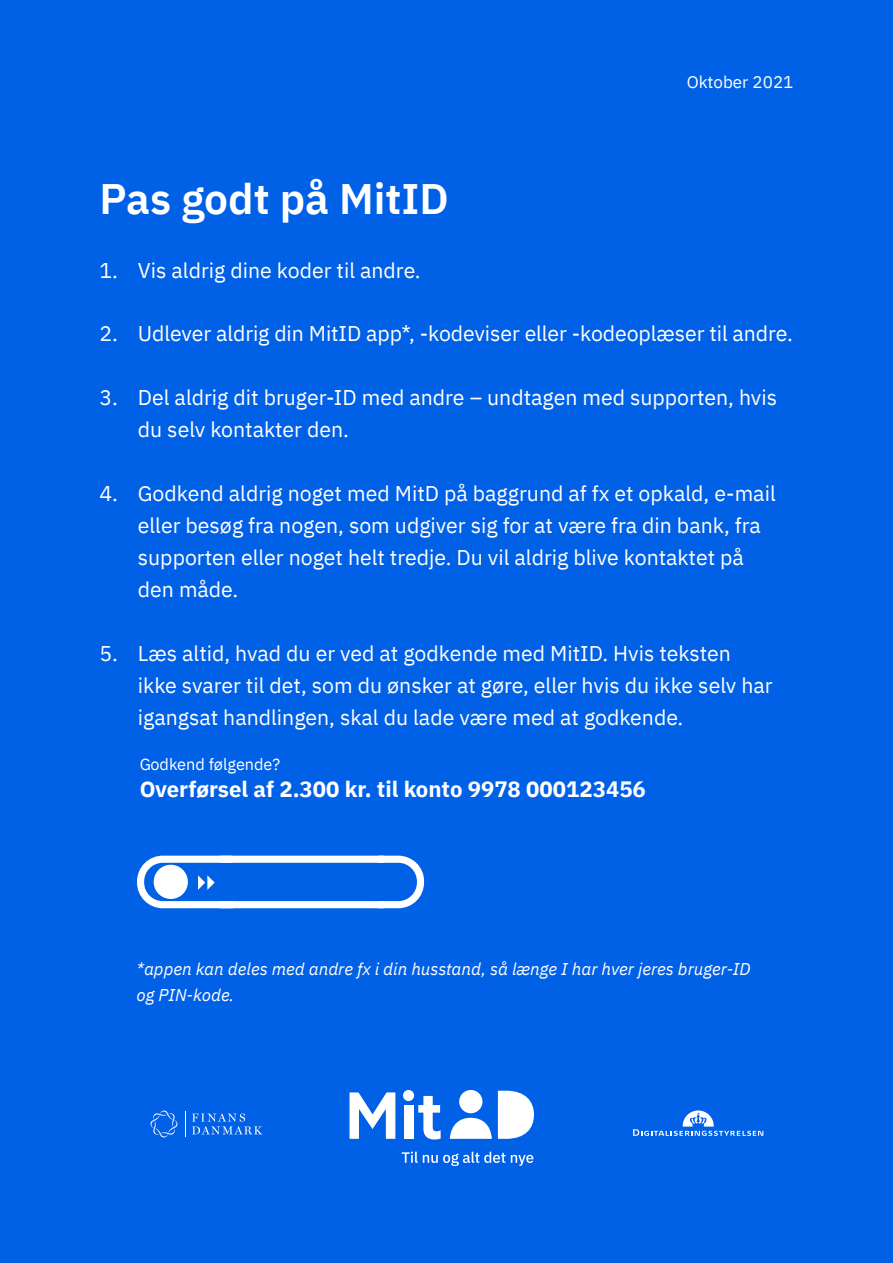
<style>
.page{position:relative;width:893px;height:1263px;background:#0060e6}
.page>*{position:absolute;margin:0;border:0;box-sizing:border-box;transform-origin:0 0}
.Heading_1_white{font:600 42.6px "IBM Plex Sans";color:#fff}
.t1{font:700 22.2px "IBM Plex Sans";color:#fff}
.Paragraph_white{font:21.3px/32px "IBM Plex Sans";color:#fff}
.Paragraph_white-2{font:italic 17.1px/25.5px "IBM Plex Sans";color:#fff}
.t2{font:17.1px "IBM Plex Sans";color:#fff}
.t3{font:16.2px "IBM Plex Sans";color:#fff}
</style>
<div class="page">
<svg style="left:137px;top:856px;width:287px;height:52px"></svg>
<svg style="left:185px;top:1111px;width:1px;height:26px"></svg>
<svg style="left:150px;top:1110px;width:28px;height:27px"></svg>
<svg style="left:192px;top:1113px;width:70px;height:21px"></svg>
<svg style="left:402px;top:1151px;width:131px;height:15px"></svg>
<svg style="left:498px;top:1091px;width:36px;height:48px;background:#dae8fb"></svg>
<svg style="left:450px;top:1118px;width:42px;height:21px"></svg>
<div style="left:459px;top:1090px;width:23px;height:23px;background:#fff;border-radius:50%"></div>
<svg style="left:350px;top:1092px;width:45px;height:47px"></svg>
<div style="left:404px;top:1105px;width:9px;height:34px;background:#fff"></div>
<svg style="left:418px;top:1096px;width:23px;height:43px"></svg>
<div style="left:403px;top:1090px;width:11px;height:11px;background:#fff;border-radius:50%"></div>
<svg style="left:633px;top:1110px;width:130px;height:26px"></svg>
<h1 class="Heading_1_white" style="left:100px;top:165px;width:351px">Pas godt på MitID</h1>
<p class="Paragraph_white" style="left:100px;top:252px;width:323px">1. Vis aldrig dine koder til andre.</p>
<p class="t2" style="left:687px;top:69px;width:108px">Oktober 2021</p>
<p class="Paragraph_white" style="left:100px;top:316px;width:695px">2. Udlever aldrig din MitID app*, -kodeviser eller -kodeoplæser til andre.</p>
<p class="Paragraph_white" style="left:138px;top:380px;width:641px;text-indent:-38px">3. Del aldrig dit bruger-ID med andre – undtagen med supporten, hvis du selv kontakter den.</p>
<p class="Paragraph_white" style="left:138px;top:476px;width:639px;text-indent:-38px">4. Godkend aldrig noget med MitD på baggrund af fx et opkald, e-mail eller besøg fra nogen, som udgiver sig for at være fra din bank, fra supporten eller noget helt tredje. Du vil aldrig blive kontaktet på den måde.</p>
<p class="Paragraph_white" style="left:138px;top:635px;width:636px;text-indent:-38px">5. Læs altid, hvad du er ved at godkende med MitID. Hvis teksten ikke svarer til det, som du ønsker at gøre, eller hvis du ikke selv har igangsat handlingen, skal du lade være med at godkende.</p>
<p class="t3" style="left:139px;top:752px;width:143px">Godkend følgende?</p>
<p class="t1" style="left:139px;top:771px;width:508px">Overførsel af 2.300 kr. til konto 9978 000123456</p>
<p class="Paragraph_white-2" style="left:136px;top:955px;width:616px">*appen kan deles med andre fx i din husstand, så længe I har hver jeres bruger-ID og PIN-kode.</p>
</div>
